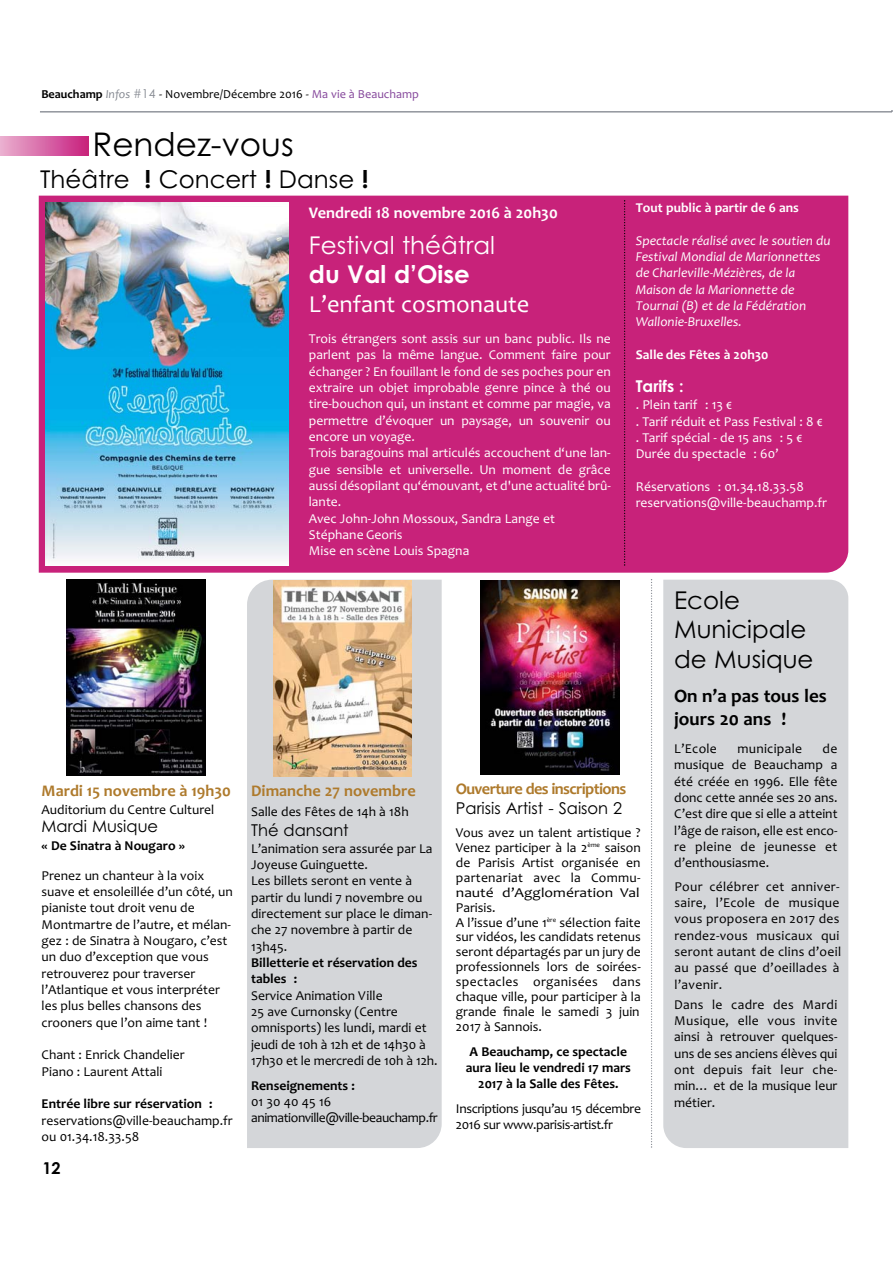
<style>
.page{position:relative;width:893px;height:1263px;background:#fff}
.page>*{position:absolute;margin:0;border:0;box-sizing:border-box;transform-origin:0 0}
.t1{font:32.7px "Century Gothic";color:#000}
.t2{font:24.45px/29.4px "Century Gothic";color:#000}
.t3{font:24.45px "Candara";color:#fff}
.t4{font:24.45px "Century Gothic";color:#fff}
.t5{font:700 24.45px "Century Gothic";color:#fff}
.t6{font:700 19.05px/22.8px "Candara";color:#000}
.t7{font:16.35px "Century Gothic";color:#000}
.t8{font:700 16.35px "Candara";color:#ae7a2c}
.t9{font:700 16.35px "Candara";color:#fff}
.t10{font:700 16.35px "Candara";letter-spacing:-.035em;color:#ae7a2c}
.t11{font:700 16.35px "Century Gothic";color:#fff}
.t12{font:700 16.35px "Century Gothic";color:#000}
.t13{font:13.65px/16.4px "Candara";color:#000}
.t14{font:13.65px/16.4px "Candara";color:#fff}
.t15{font:700 13.65px/16.4px "Candara";color:#000}
.t16{font:italic 13.65px/16.4px "Candara";color:#fff}
.t17{font:13.65px/16.4px "Candara";letter-spacing:-.025em;color:#000}
.t18{font:13.65px/16.4px "Candara";letter-spacing:-.03em;color:#000}
.t19{font:700 13.65px "Candara";color:#fff}
.t20{font:13.65px "Candara";letter-spacing:.02em;color:#000}
.t21{font:12.3px "Candara";color:#000}
.s1{font-weight:700}
.s2{font-style:italic;color:#868a92}
.s3{font-family:"Century Gothic";color:#868a92}
.s4{color:#85479b}
</style>
<div class="page">
<hr style="left:40px;top:111px;width:851px;height:2px;background:#868a92">
<hr style="left:0;top:137px;width:4px;height:19px;background:#ebb2d2">
<hr style="left:2px;top:137px;width:4px;height:19px;background:#eaaecf">
<hr style="left:5px;top:137px;width:4px;height:19px;background:#eaa9cc">
<hr style="left:8px;top:137px;width:4px;height:19px;background:#e8a3c9">
<hr style="left:11px;top:137px;width:4px;height:19px;background:#e69ec5">
<hr style="left:14px;top:137px;width:4px;height:19px;background:#e599c3">
<hr style="left:17px;top:137px;width:4px;height:19px;background:#e395c0">
<hr style="left:19px;top:137px;width:4px;height:19px;background:#e291be">
<hr style="left:22px;top:137px;width:4px;height:19px;background:#e18cbb">
<hr style="left:25px;top:137px;width:4px;height:19px;background:#df88b9">
<hr style="left:27px;top:137px;width:4px;height:19px;background:#de84b7">
<hr style="left:30px;top:137px;width:4px;height:19px;background:#de80b4">
<hr style="left:33px;top:137px;width:4px;height:19px;background:#de7cb2">
<hr style="left:36px;top:137px;width:4px;height:19px;background:#dc77af">
<hr style="left:39px;top:137px;width:4px;height:19px;background:#db72ad">
<hr style="left:42px;top:137px;width:4px;height:19px;background:#d86daa">
<hr style="left:45px;top:137px;width:4px;height:19px;background:#d768a8">
<hr style="left:48px;top:137px;width:4px;height:19px;background:#d663a5">
<hr style="left:50px;top:137px;width:4px;height:19px;background:#d55fa4">
<hr style="left:52px;top:137px;width:4px;height:19px;background:#d55ba2">
<hr style="left:55px;top:137px;width:4px;height:19px;background:#d457a0">
<hr style="left:57px;top:137px;width:4px;height:19px;background:#d4539e">
<hr style="left:60px;top:137px;width:4px;height:19px;background:#d34e9c">
<hr style="left:62px;top:137px;width:4px;height:19px;background:#d24a99">
<hr style="left:65px;top:137px;width:4px;height:19px;background:#d04495">
<hr style="left:68px;top:137px;width:4px;height:19px;background:#cf4091">
<hr style="left:71px;top:137px;width:4px;height:19px;background:#ce3a8e">
<hr style="left:75px;top:137px;width:4px;height:19px;background:#cd358a">
<hr style="left:78px;top:137px;width:4px;height:19px;background:#cc3085">
<hr style="left:81px;top:137px;width:4px;height:19px;background:#cb2c83">
<hr style="left:83px;top:137px;width:4px;height:19px;background:#ca2a7f">
<svg style="left:87px;top:137px;width:2px;height:19px"></svg>
<svg style="left:651px;top:579px;width:1px;height:569px"></svg>
<div style="left:39px;top:196px;width:809px;height:377px;background:#c8227a"></div>
<svg style="left:624px;top:200px;width:1px;height:366px"></svg>
<div style="left:247px;top:580px;width:195px;height:568px;background:#d4d6d9"></div>
<div style="left:663px;top:580px;width:185px;height:568px;background:#d4d6d9"></div>
<img style="left:67px;top:580px;width:139px;height:196px">
<img style="left:480px;top:581px;width:139px;height:193px">
<img style="left:273px;top:581px;width:139px;height:196px">
<img style="left:46px;top:202px;width:243px;height:363px">
<p class="t21" style="left:41px;top:89px;width:379px"><span class="s1">Beauchamp</span> <span class="s2">Infos</span> <span class="s3">#14</span> - Novembre/Décembre 2016 - <span class="s4">Ma vie à Beauchamp</span></p>
<h1 class="t1" style="left:93px;top:132px;width:203px">Rendez-vous</h1>
<h2 class="t2" style="left:40px;top:167px;width:330px">Théâtre <span class="s1">!</span> Concert <span class="s1">!</span> Danse <span class="s1">!</span></h2>
<p class="t9" style="left:309px;top:207px;width:250px">Vendredi 18 novembre 2016 à 20h30</p>
<h2 class="t4" style="left:309px;top:236px;width:188px">Festival théâtral</h2>
<h2 class="t5" style="left:309px;top:265px;width:162px">du Val d’Oise</h2>
<h2 class="t3" style="left:309px;top:295px;width:222px">L’enfant cosmonaute</h2>
<p class="t14" style="left:309px;top:332px;width:303px">Trois étrangers sont assis sur un banc public. Ils ne parlent pas la même langue. Comment faire pour échanger ? En fouillant le fond de ses poches pour en extraire un objet improbable genre pince à thé ou tire-bouchon qui, un instant et comme par magie, va permettre d’évoquer un paysage, un souvenir ou encore un voyage.<br>Trois baragouins mal articulés accouchent d‘une lan&shy;gue sensible et universelle. Un moment de grâce aussi désopilant qu‘émouvant, et d'une actualité brû&shy;lante.<br>Avec John-John Mossoux, Sandra Lange et Stéphane Georis<br>Mise en scène Louis Spagna</p>
<p class="t19" style="left:636px;top:203px;width:165px">Tout public à partir de 6 ans</p>
<p class="t16" style="left:636px;top:232px;width:196px">Spectacle réalisé avec le soutien du<br>Festival Mondial de Marionnettes de Charleville-Mézières, de la<br>Maison de la Marionnette de<br>Tournai (B) et de la Fédération<br>Wallonie-Bruxelles.</p>
<p class="t19" style="left:636px;top:350px;width:134px">Salle des Fêtes à 20h30</p>
<p class="t11" style="left:636px;top:380px;width:50px">Tarifs :</p>
<p class="t14" style="left:636px;top:398px;width:189px">. Plein tarif : 13 €<br>. Tarif réduit et Pass Festival : 8 € . Tarif spécial - de 15 ans : 5 €<br>Durée du spectacle : 60’</p>
<p class="t14" style="left:636px;top:480px;width:193px">Réservations : 01.34.18.33.58 reservations@ville-beauchamp.fr</p>
<p class="t8" style="left:42px;top:785px;width:191px">Mardi 15 novembre à 19h30</p>
<p class="t13" style="left:42px;top:802px;width:174px">Auditorium du Centre Culturel</p>
<p class="t7" style="left:42px;top:820px;width:118px">Mardi Musique</p>
<p class="t15" style="left:42px;top:839px;width:145px">« De Sinatra à Nougaro »</p>
<p class="t13" style="left:42px;top:869px;width:193px">Prenez un chanteur à la voix suave et ensoleillée d’un côté, un pianiste tout droit venu de<br>Montmartre de l’autre, et mélan&shy;gez : de Sinatra à Nougaro, c’est un duo d’exception que vous retrouverez pour traverser l’Atlantique et vous interpréter les plus belles chansons des crooners que l’on aime tant !</p>
<p class="t13" style="left:42px;top:1048px;width:145px">Chant : Enrick Chandelier<br>Piano : Laurent Attali</p>
<p class="t15" style="left:42px;top:1097px;width:172px">Entrée libre sur réservation :</p>
<p class="t13" style="left:42px;top:1114px;width:193px">reservations@ville-beauchamp.fr ou 01.34.18.33.58</p>
<p class="t12" style="left:42px;top:1162px;width:20px">12</p>
<p class="t8" style="left:251px;top:785px;width:166px">Dimanche 27 novembre</p>
<p class="t13" style="left:251px;top:804px;width:159px">Salle des Fêtes de 14h à 18h</p>
<p class="t7" style="left:251px;top:824px;width:99px">Thé dansant</p>
<p class="t13" style="left:251px;top:842px;width:183px">L’animation sera assurée par La<br>Joyeuse Guinguette.<br>Les billets seront en vente à partir du lundi 7 novembre ou directement sur place le diman&shy;che 27 novembre à partir de<br>13h45.</p>
<p class="t15" style="left:251px;top:956px;width:168px">Billetterie et réservation des tables :</p>
<p class="t13" style="left:251px;top:989px;width:188px">Service Animation Ville<br>25 ave Curnonsky (Centre omnisports) les lundi, mardi et jeudi de 10h à 12h et de 14h30 à<br>17h30 et le mercredi de 10h à 12h.</p>
<p class="t15" style="left:251px;top:1078px;width:105px">Renseignements :</p>
<p class="t18" style="left:251px;top:1095px;width:188px">01 30 40 45 16 animationville@ville-beauchamp.fr</p>
<p class="t10" style="left:456px;top:782px;width:172px">Ouverture des inscriptions</p>
<p class="t7" style="left:456px;top:802px;width:168px">Parisis Artist - Saison 2</p>
<p class="t13" style="left:456px;top:826px;width:186px;line-height:15px">Vous avez un talent artistique ?<br>Venez participer à la 2<sup>ème</sup> saison de Parisis Artist organisée en partenariat avec la Commu&shy;nauté d’Agglomération Val<br>Parisis.<br>A l’issue d’une 1<sup>ère</sup> sélection faite sur vidéos, les candidats retenus seront départagés par un jury de professionnels lors de soirées&shy;spectacles organisées dans chaque ville, pour participer à la grande -</p>
<p class="t13" style="left:456px;top:1006px;width:185px;line-height:15px;text-indent:85px">le samedi 3 juin<br>2017 à Sannois.</p>
<p class="t15" style="left:466px;top:1045px;width:167px;text-align:center">A Beauchamp, ce spectacle aura lieu le vendredi 17 mars<br>2017 à la Salle des Fêtes.</p>
<p class="t17" style="left:456px;top:1102px;width:187px">Inscriptions jusqu’au 15 décembre<br>2016 sur www.parisis-artist.fr</p>
<h2 class="t2" style="left:674px;top:588px;width:141px">Ecole<br>Municipale de Musique</h2>
<h3 class="t6" style="left:674px;top:686px;width:154px">On n’a pas tous les jours 20 ans !</h3>
<p class="t13" style="left:674px;top:742px;width:44px">L’Ecole</p>
<p class="t20" style="left:737px;top:744px;width:66px">municipale</p>
<p class="t13" style="left:674px;top:742px;width:165px;text-align:justify;text-indent:148px">de musique de Beauchamp a été créée en 1996. Elle fête donc cette année ses 20 ans.<br>C’est dire que si elle a atteint l’âge de raison, elle est enco&shy;re pleine de jeunesse et d’enthousiasme.</p>
<p class="t13" style="left:674px;top:880px;width:168px;text-align:justify">Pour célébrer cet anniver&shy;saire, l’Ecole de musique vous proposera en 2017 des rendez-vous musicaux qui seront autant de clins d’oeil au passé que d’oeillades à l’avenir.</p>
<p class="t13" style="left:674px;top:998px;width:165px;text-align:justify">Dans le cadre des Mardi Musique, elle vous invite ainsi à retrouver quelques&shy;uns de ses anciens élèves qui ont depuis fait leur che&shy;min… et de la musique leur métier.</p>
</div>
